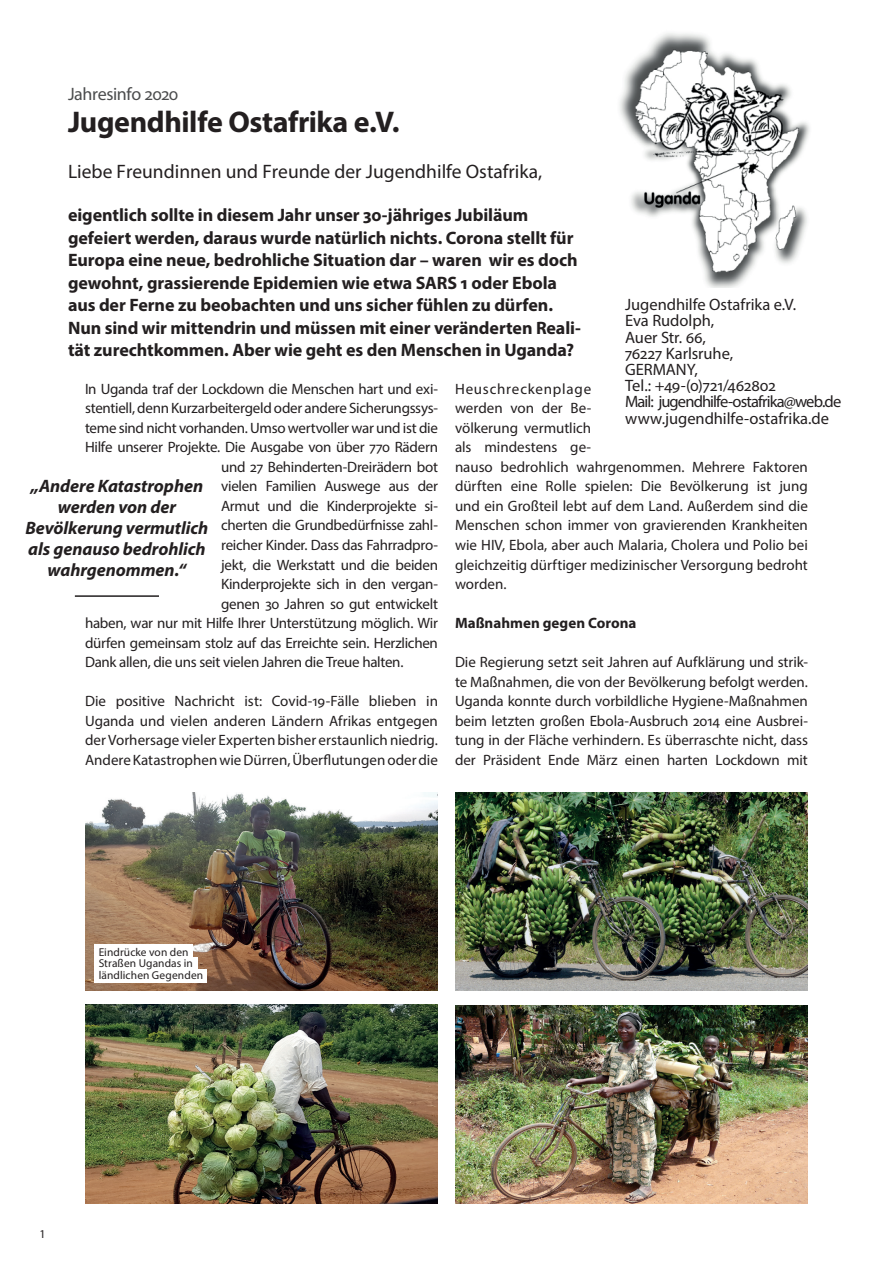
<style>
.page{position:relative;width:893px;height:1263px;background:#fff}
.page>*{position:absolute;margin:0;border:0;box-sizing:border-box;transform-origin:0 0}
.t1{font:700 30px "Myriad Pro";letter-spacing:-.015em;color:#231f20}
.t2{font:19.5px "Myriad Pro";color:#231f20}
.t3{font:700 18px/22.5px "Myriad Pro";letter-spacing:-.005em;color:#231f20}
.t4{font:italic 700 18px/21px "Myriad Pro";letter-spacing:-.005em;color:#231f20;text-align:center}
.t5{font:18px "Myriad Pro";letter-spacing:-.02em;color:#4b4c4d}
.t6{font:16.5px/16.2px "Myriad Pro";letter-spacing:-.005em;color:#231f20}
.t7{font:15px/19.5px "Myriad Pro";letter-spacing:-.015em;color:#231f20;text-align:justify}
.t8{font:700 15px "Myriad Pro";color:#231f20}
.t9{font:12px "Myriad Pro";color:#231f20}
.t10{font:11.4px/11.4px "Myriad Pro";letter-spacing:.01em;color:#231f20}
</style>
<div class="page">
<img style="left:619px;top:33px;width:191px;height:255px">
<hr style="left:75px;top:595px;width:84px;height:2px;background:#231f20">
<img style="left:455px;top:1005px;width:353px;height:198px">
<img style="left:455px;top:792px;width:353px;height:199px">
<img style="left:85px;top:1005px;width:353px;height:198px">
<img style="left:85px;top:792px;width:353px;height:199px">
<div style="left:94px;top:944px;width:99px;height:14px;background:#fff"></div>
<div style="left:94px;top:957px;width:103px;height:18px;background:#fff"></div>
<div style="left:94px;top:969px;width:113px;height:14px;background:#fff"></div>
<p class="t5" style="left:68px;top:82px;width:112px">Jahresinfo 2020</p>
<h1 class="t1" style="left:68px;top:102px;width:333px">Jugendhilfe Ostafrika e.V.</h1>
<h2 class="t2" style="left:68px;top:159px;width:476px">Liebe Freundinnen und Freunde der Jugendhilfe Ostafrika,</h2>
<p class="t3" style="left:68px;top:204px;width:514px">eigentlich sollte in diesem Jahr unser 30-jähriges Jubiläum gefeiert werden, daraus wurde natürlich nichts. Corona stellt für Europa eine neue, bedrohliche Situation dar – waren wir es doch gewohnt, grassierende Epidemien wie etwa SARS 1 oder Ebola aus der Ferne zu beobachten und uns sicher fühlen zu dürfen.<br>Nun sind wir mittendrin und müssen mit einer veränderten Reali&shy;tät zurechtkommen. Aber wie geht es den Menschen in Uganda?</p>
<p class="t6" style="left:625px;top:296px;width:218px">Jugendhilfe Ostafrika e.V.<br>Eva Rudolph,<br>Auer Str. 66,<br>76227 Karlsruhe,<br>GERMANY,<br>Tel.: +49-(0)721/462802<br>Mail: jugendhilfe-ostafrika@web.de www.jugendhilfe-ostafrika.de</p>
<p class="t7" style="left:85px;top:379px;width:354px">In Uganda traf der Lockdown die Menschen hart und exi-</p>
<p class="t7" style="left:85px;top:398px;width:354px">stentiell, denn Kurzarbeitergeld oder andere Sicherungssys-</p>
<p class="t7" style="left:85px;top:418px;width:354px">teme sind nicht vorhanden. Umso wertvoller war und ist die</p>
<p class="t7" style="left:85px;top:437px;width:354px">Hilfe unserer Projekte. Die Ausgabe von über 770 Rädern</p>
<p class="t7" style="left:221px;top:457px;width:218px">und 27 Behinderten-Dreirädern bot</p>
<p class="t7" style="left:221px;top:476px;width:218px">vielen Familien Auswege aus der</p>
<p class="t7" style="left:221px;top:496px;width:218px">Armut und die Kinderprojekte si-</p>
<p class="t7" style="left:221px;top:515px;width:218px">cherten die Grundbedürfnisse zahl-</p>
<p class="t7" style="left:221px;top:535px;width:218px">reicher Kinder. Dass das Fahrradpro-</p>
<p class="t7" style="left:221px;top:554px;width:218px">jekt, die Werkstatt und die beiden</p>
<p class="t7" style="left:221px;top:574px;width:218px">Kinderprojekte sich in den vergan-</p>
<p class="t7" style="left:221px;top:593px;width:218px">genen 30 Jahren so gut entwickelt</p>
<p class="t7" style="left:85px;top:613px;width:354px">haben, war nur mit Hilfe Ihrer Unterstützung möglich. Wir</p>
<p class="t7" style="left:85px;top:632px;width:354px">dürfen gemeinsam stolz auf das Erreichte sein. Herzlichen</p>
<p class="t7" style="left:85px;top:652px;width:320px">Dank allen, die uns seit vielen Jahren die Treue halten.</p>
<p class="t7" style="left:85px;top:691px;width:354px">Die positive Nachricht ist: Covid-19-Fälle blieben in Uganda und vielen anderen Ländern Afrikas entgegen der Vorhersage vieler Experten bisher erstaunlich niedrig.<br>Andere Katastrophen wie Dürren, Überflutungen oder die</p>
<p class="t7" style="left:455px;top:379px;width:354px;text-align:left">Heuschreckenplage<br>werden von der Be-<br>völkerung vermutlich<br>als mindestens ge-<br>nauso bedrohlich wahrgenommen. Mehrere Faktoren dürften eine Rolle spielen: Die Bevölkerung ist jung und ein Großteil lebt auf dem Land. Außerdem sind die Menschen schon immer von gravierenden Krankheiten wie HIV, Ebola, aber auch Malaria, Cholera und Polio bei gleichzeitig dürftiger medizinischer Versorgung bedroht worden.</p>
<p class="t8" style="left:455px;top:613px;width:183px">Maßnahmen gegen Corona</p>
<p class="t7" style="left:455px;top:652px;width:354px">Die Regierung setzt seit Jahren auf Aufklärung und strik&shy;te Maßnahmen, die von der Bevölkerung befolgt werden.<br>Uganda konnte durch vorbildliche Hygiene-Maßnahmen beim letzten großen Ebola-Ausbruch 2014 eine Ausbrei&shy;tung in der Fläche verhindern. Es überraschte nicht, dass der Präsident Ende März einen harten Lockdown mit</p>
<p class="t4" style="left:26px;top:475px;width:184px">„Andere Katastrophen werden von der<br>Bevölkerung vermutlich als genauso bedrohlich wahrgenommen.“</p>
<p class="t10" style="left:99px;top:946px;width:106px">Eindrücke von den<br>Straßen Ugandas in ländlichen Gegenden</p>
<p class="t9" style="left:39px;top:1226px;width:8px">1</p>
</div>
